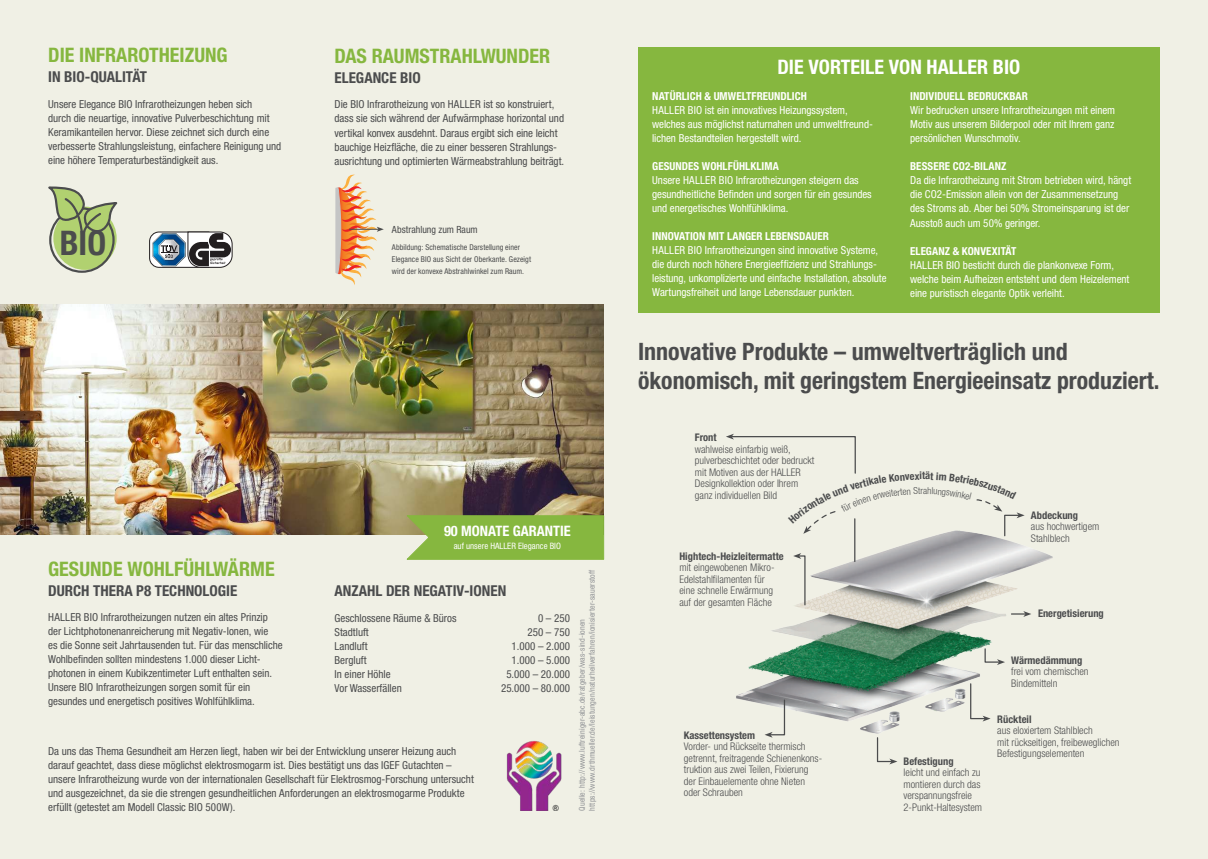
<style>
.page{position:relative;width:1208px;height:859px;background:#f0f0e5}
.page>*{position:absolute;margin:0;border:0;box-sizing:border-box;transform-origin:0 0}
.t1{font:700 condensed 33.7px "Helvetica Neue";color:#4b4c4d}
.t2{font:700 condensed 24px/28.8px "Helvetica Neue LT Std";color:#4b4c4d}
.t3{font:700 condensed 20px "Helvetica Neue LT Std";color:#86b73f}
.t4{font:700 condensed 20px "Helvetica Neue LT Std";color:#fff}
.t5{font:700 condensed 15px "Helvetica Neue LT Std";color:#4b4c4d}
.t6{font:700 condensed 14.4px "Helvetica Neue LT Std";color:#fff}
.t7{font:condensed 11px/14px "Helvetica Neue LT Std";letter-spacing:-.005em;color:#4b4c4d}
.t8{font:condensed 11px/14px "Helvetica Neue LT Std";letter-spacing:-.005em;color:#fff}
.t9{font:700 condensed 11px "Helvetica Neue LT Std";letter-spacing:.005em;color:#fff}
.t10{font:300 condensed 10.5px/11.5px "Helvetica Neue LT Std";color:#4b4c4d}
.t11{font:700 condensed 10.5px "Helvetica Neue LT Std";color:#4b4c4d}
.t12{font:condensed 9.9px "Helvetica Neue LT Std";color:#4b4c4d}
.t13{font:300 condensed 9.6px "Helvetica Neue LT Std";color:#4b4c4d}
.t14{font:condensed 8.8px "Helvetica Neue LT Std";color:#fff}
.t15{font:condensed 8px/10px "Helvetica Neue LT Std";letter-spacing:.005em;color:#939598}
.t16{font:condensed 8px/12px "Helvetica Neue LT Std";letter-spacing:.005em;color:#4b4c4d}
</style>
<div class="page">
<img style="left:0;top:304px;width:604px;height:230px">
<div style="left:638px;top:47px;width:521px;height:265px;background:#86b73f"></div>
<img style="left:736px;top:537px;width:317px;height:198px">
<svg style="left:876px;top:737px;width:21px;height:27px"></svg>
<svg style="left:764px;top:699px;width:21px;height:39px"></svg>
<svg style="left:793px;top:553px;width:13px;height:53px"></svg>
<svg style="left:969px;top:683px;width:21px;height:38px"></svg>
<hr style="left:854px;top:519px;width:1px;height:42px;background:#4b4c4d">
<svg style="left:984px;top:648px;width:21px;height:17px"></svg>
<svg style="left:1011px;top:611px;width:20px;height:6px"></svg>
<svg style="left:335px;top:174px;width:49px;height:111px"></svg>
<img style="left:506px;top:741px;width:56px;height:70px">
<svg style="left:149px;top:232px;width:83px;height:36px;background:#828e99"></svg>
<div style="left:53px;top:207px;width:64px;height:63px;background:#b1d170;border-radius:50%"></div>
<div style="left:49px;top:207px;width:66px;height:66px;border:2px solid #4b4c4d;border-radius:50%"></div>
<svg style="left:48px;top:186px;width:70px;height:56px"></svg>
<svg style="left:406px;top:515px;width:198px;height:45px;background:#8ab846"></svg>
<svg style="left:726px;top:434px;width:298px;height:103px"></svg>
<h3 class="t3" style="left:48px;top:43px;width:181px">DIE INFRAROTHEIZUNG</h3>
<h3 class="t5" style="left:48px;top:68px;width:100px">IN BIO-QUALITÄT</h3>
<p class="t7" style="left:48px;top:97px;width:235px">Unsere Elegance BIO Infrarotheizungen heben sich<br>durch die neuartige, innovative Pulverbeschichtung mit Keramikanteilen hervor. Diese zeichnet sich durch eine verbesserte Strahlungsleistung, einfachere Reinigung und eine höhere Temperaturbeständigkeit aus.</p>
<h1 class="t1" style="left:60px;top:215px;width:48px">BIO</h1>
<h3 class="t3" style="left:334px;top:44px;width:217px">DAS RAUMSTRAHLWUNDER</h3>
<h3 class="t5" style="left:334px;top:69px;width:88px">ELEGANCE BIO</h3>
<p class="t7" style="left:334px;top:98px;width:231px">Die BIO Infrarotheizung von HALLER ist so konstruiert, dass sie sich während der Aufwärmphase horizontal und vertikal konvex ausdehnt. Daraus ergibt sich eine leicht bauchige Heizfläche, die zu einer besseren Strahlungs&shy;ausrichtung und optimierten Wärmeabstrahlung beiträgt.</p>
<p class="t12" style="left:392px;top:224px;width:87px">Abstrahlung zum Raum</p>
<p class="t16" style="left:392px;top:241px;width:141px">Abbildung: Schematische Darstellung einer<br>Elegance BIO aus Sicht der Oberkante. Gezeigt wird der konvexe Abstrahlwinkel zum Raum.</p>
<h3 class="t3" style="left:48px;top:557px;width:228px">GESUNDE WOHLFÜHLWÄRME</h3>
<h3 class="t5" style="left:48px;top:582px;width:191px">DURCH THERA P8 TECHNOLOGIE</h3>
<p class="t7" style="left:48px;top:610px;width:236px">HALLER BIO Infrarotheizungen nutzen ein altes Prinzip der Lichtphotonenanreicherung mit Negativ-Ionen, wie<br>es die Sonne seit Jahrtausenden tut. Für das menschliche Wohlbefinden sollten mindestens 1.000 dieser Licht&shy;photonen in einem Kubikzentimeter Luft enthalten sein.<br>Unsere BIO Infrarotheizungen sorgen somit für ein gesundes und energetisch positives Wohlfühlklima.</p>
<h3 class="t6" style="left:444px;top:522px;width:128px">90 MONATE GARANTIE</h3>
<p class="t14" style="left:454px;top:541px;width:109px">auf unsere HALLER Elegance BIO</p>
<h3 class="t5" style="left:334px;top:582px;width:173px">ANZAHL DER NEGATIV-IONEN</h3>
<p class="t7" style="left:334px;top:611px;width:123px">Geschlossene Räume &amp; Büros<br>Stadtluft<br>Landluft<br>Bergluft<br>In einer Höhle<br>Vor Wasserfällen</p>
<p class="t7" style="left:501px;top:611px;width:70px;text-align:right">0 – 250<br>250 – 750<br>1.000 – 2.000<br>1.000 – 5.000<br>5.000 – 20.000<br>25.000 – 80.000</p>
<p class="t7" style="left:48px;top:744px;width:427px">Da uns das Thema Gesundheit am Herzen liegt, haben wir bei der Entwicklung unserer Heizung auch darauf geachtet, dass diese möglichst elektrosmogarm ist. Dies bestätigt uns das IGEF Gutachten – unsere Infrarotheizung wurde von der internationalen Gesellschaft für Elektrosmog-Forschung untersucht und ausgezeichnet, da sie die strengen gesundheitlichen Anforderungen an elektrosmogarme Produkte erfüllt (getestet am Modell Classic BIO 500W).</p>
<p class="t15" style="left:577px;top:811px;width:243px;rotate:-90deg">Quelle: http://www.luftreiniger-abc.de/ratgeber/was-sind-ionen https://www.drthmueller.de/leistungen/naturheilverfahren/ionisierter-sauerstoff</p>
<h3 class="t4" style="left:777px;top:55px;width:244px">DIE VORTEILE VON HALLER BIO</h3>
<p class="t9" style="left:652px;top:90px;width:156px">NATÜRLICH &amp; UMWELTFREUNDLICH</p>
<p class="t8" style="left:652px;top:103px;width:222px">HALLER BIO ist ein innovatives Heizungssystem, welches aus möglichst naturnahen und umweltfreund&shy;lichen Bestandteilen hergestellt wird.</p>
<p class="t9" style="left:652px;top:160px;width:128px">GESUNDES WOHLFÜHLKLIMA</p>
<p class="t8" style="left:652px;top:173px;width:221px">Unsere HALLER BIO Infrarotheizungen steigern das gesundheitliche Befinden und sorgen für ein gesundes und energetisches Wohlfühlklima.</p>
<p class="t9" style="left:652px;top:230px;width:178px">INNOVATION MIT LANGER LEBENSDAUER</p>
<p class="t8" style="left:652px;top:243px;width:236px">HALLER BIO Infrarotheizungen sind innovative Systeme, die durch noch höhere Energieeffizienz und Strahlungs&shy;leistung, unkomplizierte und einfache Installation, absolute Wartungsfreiheit und lange Lebensdauer punkten.</p>
<p class="t9" style="left:910px;top:90px;width:119px">INDIVIDUELL BEDRUCKBAR</p>
<p class="t8" style="left:910px;top:103px;width:206px;text-align:justify">Wir bedrucken unsere Infrarotheizungen mit einem Motiv aus unserem Bilderpool oder mit Ihrem ganz persönlichen Wunschmotiv.</p>
<p class="t9" style="left:910px;top:160px;width:98px">BESSERE CO2-BILANZ</p>
<p class="t8" style="left:910px;top:173px;width:222px">Da die Infrarotheizung mit Strom betrieben wird, hängt die CO2-Emission allein von der Zusammensetzung des Stroms ab. Aber bei 50% Stromeinsparung ist der Ausstoß auch um 50% geringer.</p>
<p class="t9" style="left:910px;top:244px;width:108px">ELEGANZ &amp; KONVEXITÄT</p>
<p class="t8" style="left:910px;top:258px;width:221px">HALLER BIO besticht durch die plankonvexe Form, welche beim Aufheizen entsteht und dem Heizelement eine puristisch elegante Optik verleiht.</p>
<h2 class="t2" style="left:638px;top:337px;width:523px">Innovative Produkte – umweltverträglich und ökonomisch, mit geringstem Energieeinsatz produziert.</h2>
<p class="t11" style="left:695px;top:431px;width:23px">Front</p>
<p class="t10" style="left:695px;top:443px;width:121px">wahlweise einfarbig weiß, pulverbeschichtet oder bedruckt mit Motiven aus der HALLER<br>Designkollektion oder Ihrem ganz individuellen Bild</p>
<p class="t11" style="left:679px;top:550px;width:106px">Hightech-Heizleitermatte</p>
<p class="t10" style="left:679px;top:562px;width:97px">mit eingewobenen Mikro-<br>Edelstahlfilamenten für eine schnelle Erwärmung auf der gesamten Fläche</p>
<p class="t11" style="left:684px;top:729px;width:73px">Kassettensystem</p>
<p class="t10" style="left:684px;top:741px;width:140px">Vorder- und Rückseite thermisch getrennt, freitragende Schienenkons&shy;truktion aus zwei Teilen, Fixierung der Einbauelemente ohne Nieten oder Schrauben</p>
<p class="t11" style="left:919px;top:469px;width:7px">it</p>
<p class="t13" style="left:920px;top:485px;width:4px">r</p>
<p class="t11" style="left:1031px;top:508px;width:49px">Abdeckung</p>
<p class="t10" style="left:1031px;top:520px;width:70px">aus hochwertigem<br>Stahlblech</p>
<p class="t11" style="left:903px;top:755px;width:52px">Befestigung</p>
<p class="t10" style="left:903px;top:767px;width:80px">leicht und einfach zu montieren durch das verspannungsfreie<br>2-Punkt-Haltesystem</p>
<p class="t11" style="left:1038px;top:607px;width:67px">Energetisierung</p>
<p class="t11" style="left:1011px;top:654px;width:73px">Wärmedämmung</p>
<p class="t10" style="left:1011px;top:666px;width:79px">frei vom chemischen<br>Bindemitteln</p>
<p class="t11" style="left:997px;top:713px;width:36px">Rückteil</p>
<p class="t10" style="left:997px;top:725px;width:124px">aus eloxiertem Stahlblech<br>mit rückseitigen, freibeweglichen<br>Befestigungselementen</p>
</div>
